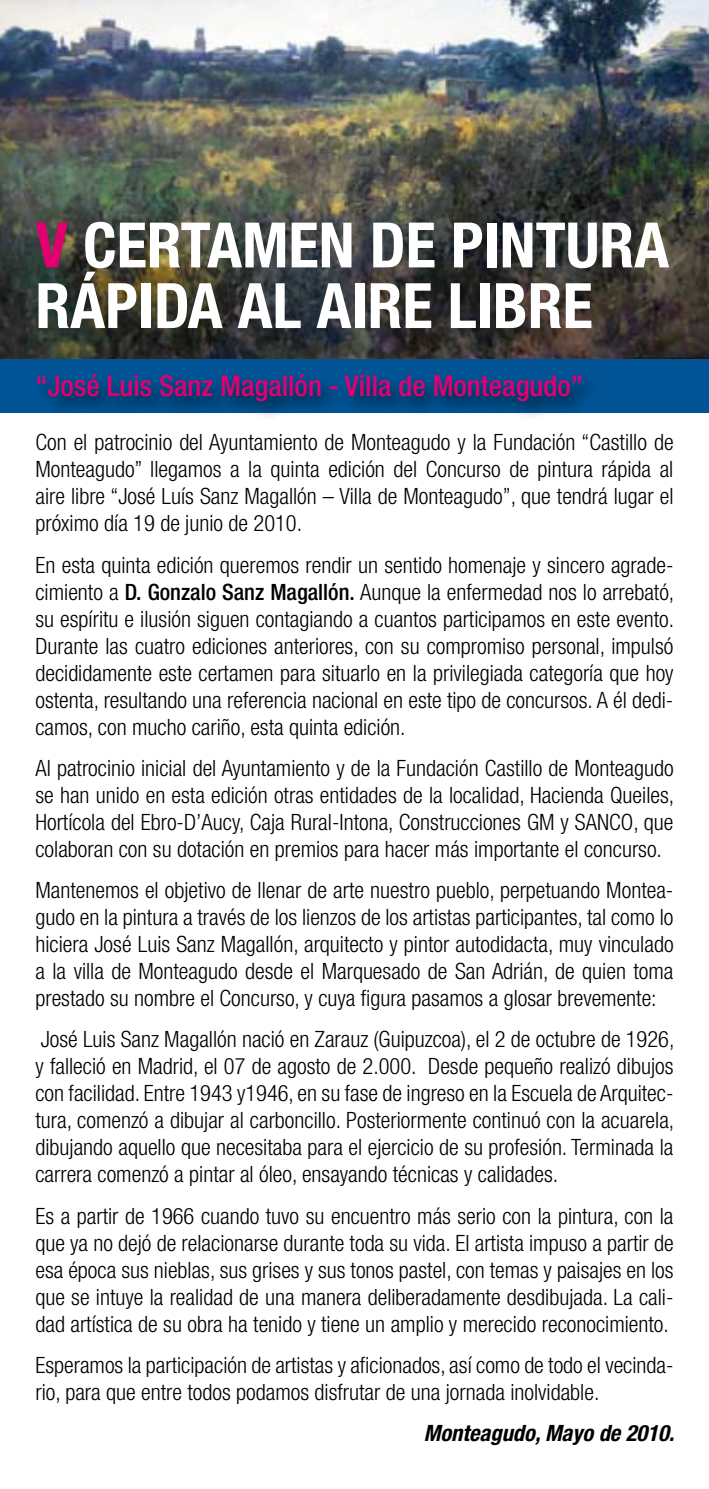
<style>
.page{position:relative;width:709px;height:1489px;background:#fff}
.page>*{position:absolute;margin:0;border:0;box-sizing:border-box;transform-origin:0 0}
.t1{font:700 condensed 62.75px/60.5px "Helvetica Neue LT Std";color:#fff}
.t2{font:500 condensed 29px "Helvetica Neue LT Std";color:#e20070}
.t3{font:300 condensed 22.5px/27px "Helvetica Neue LT Std";color:#000;text-align:justify}
.t4{font:italic 700 condensed 22.5px "Helvetica Neue LT Std";color:#000}
.s1{color:#e20070}
.s2{font-weight:500}
</style>
<div class="page">
<div style="left:0;top:350px;width:709px;height:62px;background:#005496"></div>
<img style="left:0;top:0;width:709px;height:358px">
<div style="left:32px;top:369px;width:568px;height:52px;background:#000;opacity:.65"></div>
<h1 class="t1" style="left:35px;top:214px;width:635px"><span class="s1">V</span> CERTAMEN DE PINTURA<br>RÁPIDA AL AIRE LIBRE</h1>
<p class="t2" style="left:35px;top:369px;width:549px">“José Luis Sanz Magallón - Villa de Monteagudo”</p>
<p class="t3" style="left:35px;top:428px;width:639px">Con el patrocinio del Ayuntamiento de Monteagudo y la Fundación “Castillo de Monteagudo” llegamos a la quinta edición del Concurso de pintura rápida al aire libre “José Luís Sanz Magallón – Villa de Monteagudo”, que tendrá lugar el próximo día 19 de junio de 2010.</p>
<p class="t3" style="left:35px;top:551px;width:640px">En esta quinta edición queremos rendir un sentido homenaje y sincero agrade&shy;cimiento a <span class="s2">D. Gonzalo Sanz Magallón.</span> Aunque la enfermedad nos lo arrebató, su espíritu e ilusión siguen contagiando a cuantos participamos en este evento.<br>Durante las cuatro ediciones anteriores, con su compromiso personal, impulsó decididamente este certamen para situarlo en la privilegiada categoría que hoy ostenta, resultando una referencia nacional en este tipo de concursos. A él dedi&shy;camos, con mucho cariño, esta quinta edición.</p>
<p class="t3" style="left:35px;top:754px;width:640px">Al patrocinio inicial del Ayuntamiento y de la Fundación Castillo de Monteagudo se han unido en esta edición otras entidades de la localidad, Hacienda Queiles, Hortícola del Ebro-D’Aucy, Caja Rural-Intona, Construcciones GM y SANCO, que colaboran con su dotación en premios para hacer más importante el concurso.</p>
<p class="t3" style="left:35px;top:876px;width:639px">Mantenemos el objetivo de llenar de arte nuestro pueblo, perpetuando Montea&shy;gudo en la pintura a través de los lienzos de los artistas participantes, tal como lo hiciera José Luis Sanz Magallón, arquitecto y pintor autodidacta, muy vinculado a la villa de Monteagudo desde el Marquesado de San Adrián, de quien toma prestado su nombre el Concurso, y cuya figura pasamos a glosar brevemente:</p>
<p class="t3" style="left:35px;top:1025px;width:640px">José Luis Sanz Magallón nació en Zarauz (Guipuzcoa), el 2 de octubre de 1926, y falleció en Madrid, el 07 de agosto de 2.000. Desde pequeño realizó dibujos con facilidad. Entre 1943 y1946, en su fase de ingreso en la Escuela de Arquitec&shy;tura, comenzó a dibujar al carboncillo. Posteriormente continuó con la acuarela, dibujando aquello que necesitaba para el ejercicio de su profesión. Terminada la carrera comenzó a pintar al óleo, ensayando técnicas y calidades.</p>
<p class="t3" style="left:35px;top:1201px;width:639px">Es a partir de 1966 cuando tuvo su encuentro más serio con la pintura, con la que ya no dejó de relacionarse durante toda su vida. El artista impuso a partir de esa época sus nieblas, sus grises y sus tonos pastel, con temas y paisajes en los que se intuye la realidad de una manera deliberadamente desdibujada. La cali&shy;dad artística de su obra ha tenido y tiene un amplio y merecido reconocimiento.</p>
<p class="t3" style="left:35px;top:1351px;width:639px">Esperamos la participación de artistas y aficionados, así como de todo el vecinda&shy;rio, para que entre todos podamos disfrutar de una jornada inolvidable.</p>
<p class="t4" style="left:424px;top:1419px;width:252px">Monteagudo, Mayo de 2010.</p>
</div>
